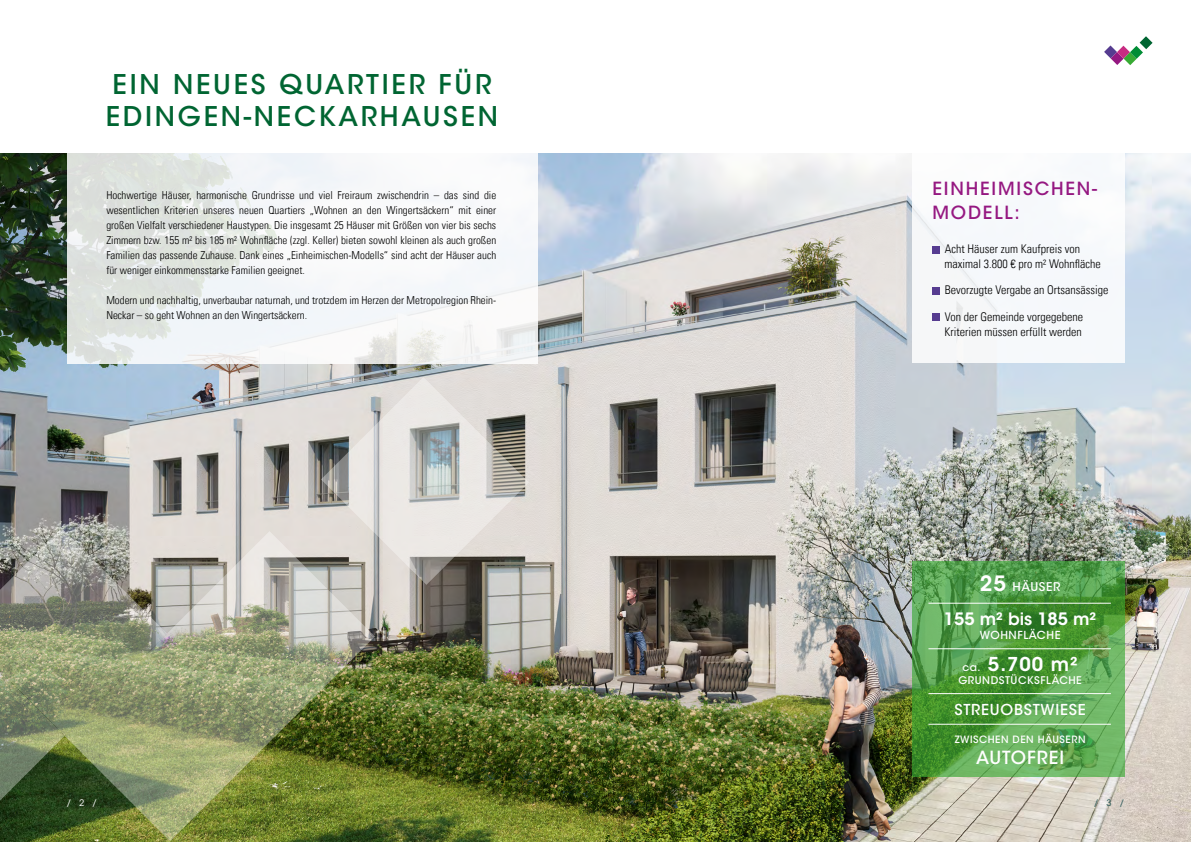
<style>
.page{position:relative;width:1191px;height:842px;background:#fff}
.page>*{position:absolute;margin:0;border:0;box-sizing:border-box;transform-origin:0 0}
.t1{font:500 27px/32.4px "ITC Avant Garde Std";letter-spacing:.1em;color:#006532}
.t2{font:600 19px "ITC Avant Garde Std";color:#fff}
.t3{font:500 18px/24px "ITC Avant Garde Std";letter-spacing:.1em;color:#951881}
.t4{font:500 18px "ITC Avant Garde Std";letter-spacing:.05em;color:#fff}
.t5{font:600 17px "ITC Avant Garde Std";color:#fff}
.t6{font:500 15px "ITC Avant Garde Std";letter-spacing:.05em;color:#fff}
.t7{font:300 condensed 12px/15px "Univers LT";color:#000}
.t8{font:500 12px "ITC Avant Garde Std";letter-spacing:.05em;color:#fff}
.t9{font:300 condensed 11px/15px "Univers LT";color:#000;text-align:justify}
.t10{font:500 11px "ITC Avant Garde Std";letter-spacing:.05em;color:#fff}
.t11{font:500 10.5px "ITC Avant Garde Std";letter-spacing:.05em;color:#fff}
.t12{font:500 10px "ITC Avant Garde Std";letter-spacing:.05em;color:#fff}
.t13{font:9px "ITC Avant Garde Std";color:#fff}
.t14{font:9px "ITC Avant Garde Std";color:#245354}
.s1{font-weight:600;font-size:21px}
.s2{font-weight:500;font-size:10.5px}
</style>
<div class="page">
<svg style="left:1104px;top:36px;width:48px;height:29px"></svg>
<img style="left:0;top:153px;width:1191px;height:689px">
<img style="left:0;top:528px;width:167px;height:310px">
<img style="left:65px;top:633px;width:207px;height:208px">
<img style="left:167px;top:531px;width:208px;height:208px">
<svg style="left:321px;top:377px;width:208px;height:208px"></svg>
<svg style="left:67px;top:153px;width:470px;height:211px;fill:#f3f6f9"></svg>
<div style="left:911px;top:152px;width:213px;height:210px;background:#f6f9fb"></div>
<div style="left:932px;top:246px;width:7px;height:7px;background:#563c90"></div>
<div style="left:932px;top:287px;width:7px;height:7px;background:#563c90"></div>
<div style="left:932px;top:314px;width:7px;height:7px;background:#563c90"></div>
<svg style="left:911px;top:561px;width:213px;height:216px"></svg>
<hr style="left:928px;top:603px;width:182px;height:1px;background:#fff">
<hr style="left:928px;top:648px;width:182px;height:1px;background:#fff">
<hr style="left:928px;top:693px;width:182px;height:1px;background:#fff">
<hr style="left:928px;top:724px;width:182px;height:1px;background:#fff">
<h1 class="t1" style="left:106px;top:68px;width:394px">EIN NEUES QUARTIER FÜR<br>EDINGEN-NECKARHAUSEN</h1>
<p class="t9" style="left:106px;top:188px;width:391px">Hochwertige Häuser, harmonische Grundrisse und viel Freiraum zwischendrin – das sind die wesentlichen Kriterien unseres neuen Quartiers „Wohnen an den Wingertsäckern“ mit einer großen Vielfalt verschiedener Haustypen. Die insgesamt 25 Häuser mit Größen von vier bis sechs Zimmern bzw. 155 m² bis 185 m² Wohnfläche (zzgl. Keller) bieten sowohl kleinen als auch großen Familien das passende Zuhause. Dank eines „Einheimischen-Modells“ sind acht der Häuser auch für weniger einkommensstarke Familien geeignet.</p>
<p class="t9" style="left:106px;top:293px;width:391px">Modern und nachhaltig, unverbaubar naturnah, und trotzdem im Herzen der Metropolregion Rhein-<br>Neckar – so geht Wohnen an den Wingertsäckern.</p>
<p class="t13" style="left:67px;top:797px;width:32px">/ 2 /</p>
<h3 class="t3" style="left:932px;top:177px;width:166px">EINHEIMISCHEN-<br>MODELL:</h3>
<p class="t7" style="left:944px;top:241px;width:158px">Acht Häuser zum Kaufpreis von maximal 3.800 € pro m² Wohnfläche</p>
<p class="t7" style="left:945px;top:277px;width:165px;line-height:26.3px">Bevorzugte Vergabe an Ortsansässige<br>Von der Gemeinde vorgegebene</p>
<p class="t7" style="left:944px;top:324px;width:139px">Kriterien müssen erfüllt werden</p>
<p class="t8" style="left:979px;top:579px;width:82px"><span class="s1">25</span> HÄUSER</p>
<h3 class="t5" style="left:944px;top:608px;width:154px">155 m² bis 185 m²</h3>
<p class="t10" style="left:979px;top:628px;width:82px">WOHNFLÄCHE</p>
<h2 class="t2" style="left:962px;top:652px;width:117px"><span class="s2">ca.</span> 5.700 m²</h2>
<p class="t11" style="left:958px;top:673px;width:125px">GRUNDSTÜCKSFLÄCHE</p>
<h3 class="t6" style="left:954px;top:700px;width:133px">STREUOBSTWIESE</h3>
<p class="t12" style="left:954px;top:733px;width:132px">ZWISCHEN DEN HÄUSERN</p>
<h3 class="t4" style="left:976px;top:746px;width:89px">AUTOFREI</h3>
<p class="t14" style="left:1093px;top:797px;width:32px">/ 3 /</p>
</div>
